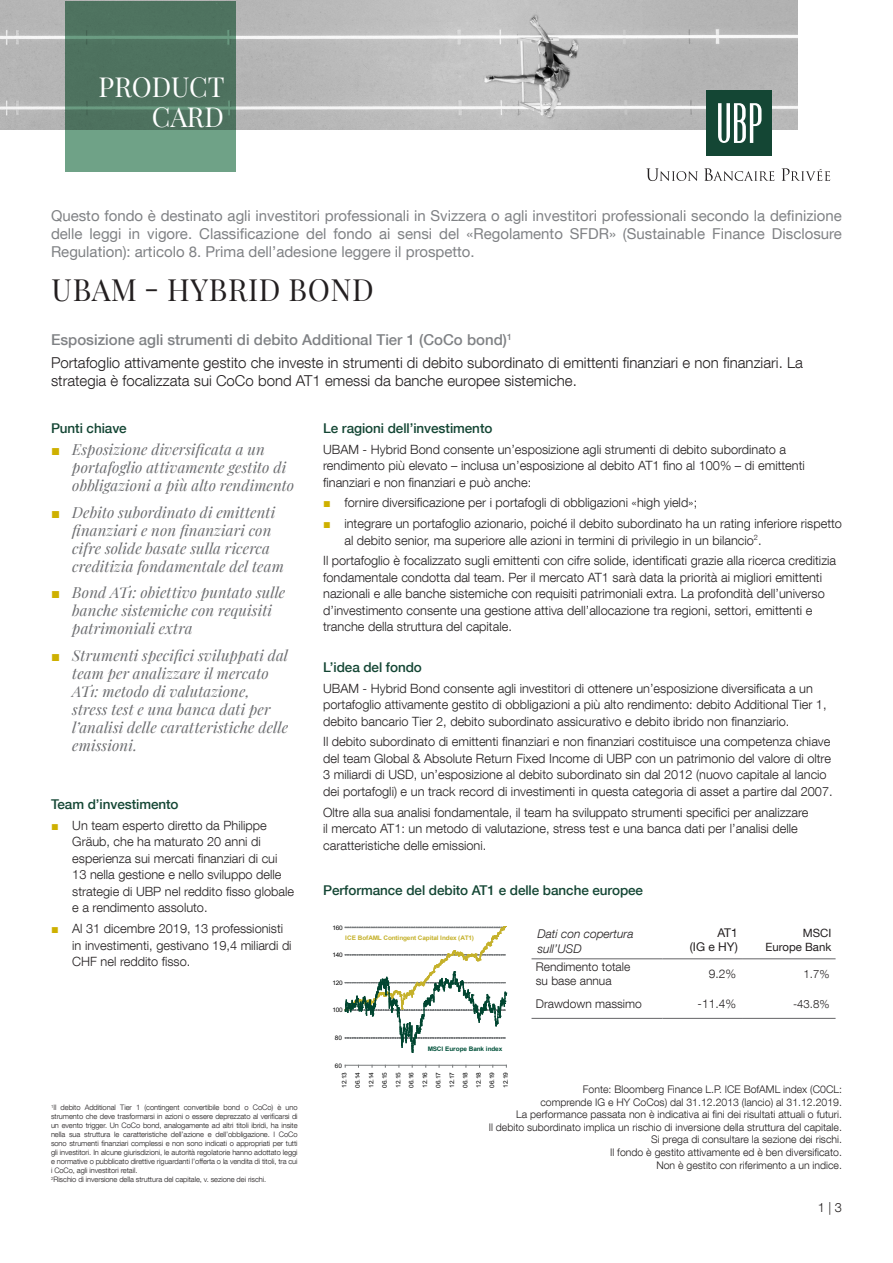
<style>
.page{position:relative;width:893px;height:1263px;background:#fff}
.page>*{position:absolute;margin:0;border:0;box-sizing:border-box;transform-origin:0 0}
.nom_du_fonds{font:30px "Playfair Display";letter-spacing:.02em;color:#231f20}
.t1{font:27px "Playfair Display";color:#fff}
.t2{font:italic 15px/18px "Playfair Display";letter-spacing:.005em;color:#6c6d70}
.For_qualified_invest{font:15px/18px "Helvetica Neue LT Com";color:#808285;text-align:justify}
.Texte_Intro{font:300 15px/18px "Helvetica Neue LT Com";color:#231f20}
.Texte_Intro-2{font:500 15px "Helvetica Neue LT Com";color:#808285}
.Titre_Niv_2{font:500 13.5px "Helvetica Neue LT Com";letter-spacing:-.005em;color:#144634}
.Texte{font:300 12.75px/16.5px "Helvetica Neue LT Com";color:#231f20}
.t3{font:300 12px/14.4px "Helvetica Neue LT Com";color:#231f20}
.t4{font:italic 300 12px/14.4px "Helvetica Neue LT Com";color:#231f20}
.t5{font:12px/14.4px "Helvetica Neue LT Com";color:#231f20;text-align:right}
.t6{font:11.4px/14.4px "Helvetica Neue LT Com";color:#231f20;text-align:right}
.t7{font:300 11.4px "Helvetica Neue LT Com";color:#231f20}
.Sources{font:300 10.5px/12.6px "Helvetica Neue LT Com";color:#231f20;text-align:right}
.Disclaimer_p1{font:300 7.5px/9px "Helvetica Neue LT Com";letter-spacing:-.01em;color:#231f20;text-align:justify}
.t8{font:6.15px/13.4px "Arial";letter-spacing:-.025em;color:#000001;scale:1.04 1}
.t9{font:700 6.15px "Arial";letter-spacing:-.025em;color:#c5b12a;scale:1.04 1}
.t10{font:700 6.15px "Arial";letter-spacing:-.025em;color:#00513a;scale:1.04 1}
.s1{font-family:"Arial";font-weight:400;color:#ceb000}
.s2{font-family:"Arial";font-style:normal;color:#ceb000}
</style>
<div class="page">
<hr style="left:531px;top:958px;width:131px;height:1px;background:#636366">
<hr style="left:662px;top:958px;width:80px;height:1px;background:#636366">
<hr style="left:742px;top:958px;width:94px;height:1px;background:#636366">
<hr style="left:531px;top:1018px;width:131px;height:1px;background:#636366">
<hr style="left:662px;top:1018px;width:80px;height:1px;background:#636366">
<hr style="left:742px;top:1018px;width:94px;height:1px;background:#636366">
<hr style="left:345px;top:1065px;width:161px;height:1px;background:#777a7c">
<svg style="left:345px;top:927px;width:162px;height:125px"></svg>
<img style="left:0;top:0;width:797px;height:130px">
<svg style="left:65px;top:1px;width:170px;height:170px;background:#577f69"></svg>
<svg style="left:646px;top:168px;width:52px;height:13px"></svg>
<svg style="left:704px;top:168px;width:70px;height:13px"></svg>
<svg style="left:781px;top:168px;width:49px;height:13px"></svg>
<div style="left:706px;top:90px;width:66px;height:66px;background:#144634"></div>
<svg style="left:718px;top:103px;width:43px;height:40px"></svg>
<p class="t1" style="left:99px;top:66px;width:128px">PRODUCT</p>
<p class="t1" style="left:152px;top:96px;width:74px">CARD</p>
<p class="For_qualified_invest" style="left:51px;top:206px;width:792px">Questo fondo è destinato agli investitori professionali in Svizzera o agli investitori professionali secondo la definizione delle leggi in vigore. Classificazione del fondo ai sensi del «Regolamento SFDR» (Sustainable Finance Disclosure Regulation): articolo 8. Prima dell’adesione leggere il prospetto.</p>
<p class="nom_du_fonds" style="left:52px;top:267px;width:324px">UBAM - HYBRID BOND</p>
<p class="Texte_Intro-2" style="left:51px;top:331px;width:462px">Esposizione agli strumenti di debito Additional Tier 1 (CoCo bond)<sup>1</sup></p>
<p class="Texte_Intro" style="left:51px;top:353px;width:753px">Portafoglio attivamente gestito che investe in strumenti di debito subordinato di emittenti finanziari e non finanziari. La strategia è focalizzata sui CoCo bond AT1 emessi da banche europee sistemiche.</p>
<p class="Titre_Niv_2" style="left:323px;top:420px;width:171px">Le ragioni dell’investimento</p>
<p class="Texte" style="left:323px;top:440px;width:483px">UBAM - Hybrid Bond consente un’esposizione agli strumenti di debito subordinato a rendimento più elevato – inclusa un’esposizione al debito AT1 fino al 100% – di emittenti finanziari e non finanziari e può anche:</p>
<p class="Texte" style="left:323px;top:494px;width:376px"><span class="s1">■</span> fornire diversificazione per i portafogli di obbligazioni «high yield»;</p>
<p class="Texte" style="left:344px;top:515px;width:499px;text-indent:-21px"><span class="s1">■</span> integrare un portafoglio azionario, poiché il debito subordinato ha un rating inferiore rispetto al debito senior, ma superiore alle azioni in termini di privilegio in un bilancio<sup>2</sup>.</p>
<p class="Texte" style="left:323px;top:552px;width:514px">Il portafoglio è focalizzato sugli emittenti con cifre solide, identificati grazie alla ricerca creditizia fondamentale condotta dal team. Per il mercato AT1 sarà data la priorità ai migliori emittenti nazionali e alle banche sistemiche con requisiti patrimoniali extra. La profondità dell’universo d’investimento consente una gestione attiva dell’allocazione tra regioni, settori, emittenti e tranche della struttura del capitale.</p>
<p class="Titre_Niv_2" style="left:323px;top:659px;width:100px">L’idea del fondo</p>
<p class="Texte" style="left:323px;top:679px;width:505px">UBAM - Hybrid Bond consente agli investitori di ottenere un’esposizione diversificata a un portafoglio attivamente gestito di obbligazioni a più alto rendimento: debito Additional Tier 1, debito bancario Tier 2, debito subordinato assicurativo e debito ibrido non finanziario.</p>
<p class="Texte" style="left:323px;top:733px;width:511px">Il debito subordinato di emittenti finanziari e non finanziari costituisce una competenza chiave del team Global &amp; Absolute Return Fixed Income di UBP con un patrimonio del valore di oltre 3 miliardi di USD, un’esposizione al debito subordinato sin dal 2012 (nuovo capitale al lancio dei portafogli) e un track record di investimenti in questa categoria di asset a partire dal 2007.</p>
<p class="Texte" style="left:323px;top:803px;width:487px">Oltre alla sua analisi fondamentale, il team ha sviluppato strumenti specifici per analizzare il mercato AT1: un metodo di valutazione, stress test e una banca dati per l’analisi delle caratteristiche delle emissioni.</p>
<p class="Titre_Niv_2" style="left:51px;top:420px;width:77px">Punti chiave</p>
<p class="t2" style="left:72px;top:439px;width:223px;text-indent:-21px"><span class="s2">■</span> Esposizione diversificata a un portafoglio attivamente gestito di obbligazioni a più alto rendimento</p>
<p class="t2" style="left:72px;top:502px;width:213px;text-indent:-21px"><span class="s2">■</span> Debito subordinato di emittenti finanziari e non finanziari con cifre solide basate sulla ricerca creditizia fondamentale del team</p>
<p class="t2" style="left:72px;top:582px;width:215px;text-indent:-21px"><span class="s2">■</span> Bond AT1: obiettivo puntato sulle banche sistemiche con requisiti patrimoniali extra</p>
<p class="t2" style="left:72px;top:645px;width:217px;text-indent:-21px"><span class="s2">■</span> Strumenti specifici sviluppati dal team per analizzare il mercato<br>AT1: metodo di valutazione, stress test e una banca dati per l’analisi delle caratteristiche delle emissioni.</p>
<p class="Titre_Niv_2" style="left:51px;top:796px;width:129px">Team d’investimento</p>
<p class="Texte" style="left:72px;top:817px;width:223px;text-indent:-21px"><span class="s1">■</span> Un team esperto diretto da Philippe Gräub, che ha maturato 20 anni di esperienza sui mercati finanziari di cui 13 nella gestione e nello sviluppo delle strategie di UBP nel reddito fisso globale e a rendimento assoluto.</p>
<p class="Texte" style="left:72px;top:920px;width:221px;text-indent:-21px"><span class="s1">■</span> Al 31 dicembre 2019, 13 professionisti in investimenti, gestivano 19,4 miliardi di<br>CHF nel reddito fisso.</p>
<p class="Titre_Niv_2" style="left:323px;top:882px;width:321px">Performance del debito AT1 e delle banche europee</p>
<p class="t8" style="left:332px;top:921px;width:12px">160</p>
<p class="t4" style="left:537px;top:927px;width:98px">Dati con copertura sull’USD</p>
<p class="t5" style="left:690px;top:925px;width:49px">AT1<br>(IG e HY)</p>
<p class="t6" style="left:766px;top:925px;width:67px">MSCI<br>Europe Bank</p>
<p class="t3" style="left:536px;top:959px;width:96px">Rendimento totale su base annua</p>
<p class="t3" style="left:709px;top:966px;width:29px">9.2%</p>
<p class="t7" style="left:804px;top:967px;width:27px">1.7%</p>
<p class="t3" style="left:536px;top:996px;width:108px">Drawdown massimo</p>
<p class="t3" style="left:698px;top:996px;width:40px">-11.4%</p>
<p class="t7" style="left:793px;top:997px;width:38px">-43.8%</p>
<p class="t9" style="left:345px;top:933px;width:125px">ICE BofAML Contingent Capital Index (AT1)</p>
<p class="t8" style="left:332px;top:948px;width:12px">140</p>
<p class="t8" style="left:332px;top:976px;width:12px">120</p>
<p class="t8" style="left:332px;top:1003px;width:12px">100</p>
<p class="Disclaimer_p1" style="left:51px;top:1103px;width:248px"><sup>1</sup>Il debito Additional Tier 1 (contingent convertibile bond o CoCo) è uno strumento che deve trasformarsi in azioni o essere deprezzato al verificarsi di un evento trigger. Un CoCo bond, analogamente ad altri titoli ibridi, ha insite nella sua struttura le caratteristiche dell’azione e dell’obbligazione. I CoCo sono strumenti finanziari complessi e non sono indicati o appropriati per tutti gli investitori. In alcune giurisdizioni, le autorità regolatorie hanno adottato leggi e normative o pubblicato direttive riguardanti l’offerta o la vendita di titoli, tra cui i CoCo, agli investitori retail.</p>
<p class="Disclaimer_p1" style="left:51px;top:1175px;width:217px"><sup>2</sup>Rischio di inversione della struttura del capitale, v. sezione dei rischi.</p>
<p class="t8" style="left:335px;top:1031px;width:8px">80</p>
<p class="t8" style="left:335px;top:1059px;width:8px">60</p>
<p class="t10" style="left:428px;top:1044px;width:73px">MSCI Europe Bank index</p>
<p class="t8" style="left:338px;top:1088px;width:17px;rotate:-90deg">12.13<br>06.14</p>
<p class="t8" style="left:365px;top:1088px;width:17px;rotate:-90deg">12.14<br>06.15</p>
<p class="t8" style="left:391px;top:1088px;width:17px;rotate:-90deg">12.15<br>06.16</p>
<p class="t8" style="left:418px;top:1088px;width:17px;rotate:-90deg">12.16<br>06.17</p>
<p class="t8" style="left:445px;top:1088px;width:17px;rotate:-90deg">12.17<br>06.18</p>
<p class="t8" style="left:472px;top:1088px;width:17px;rotate:-90deg">12.18<br>06.19</p>
<p class="t8" style="left:499px;top:1088px;width:17px;rotate:-90deg">12.19</p>
<p class="Sources" style="left:540px;top:1083px;width:303px">Fonte: Bloomberg Finance L.P. ICE BofAML index (C0CL: comprende IG e HY CoCos) dal 31.12.2013 (lancio) al 31.12.2019.</p>
<p class="Sources" style="left:516px;top:1108px;width:327px">La performance passata non è indicativa ai fini dei risultati attuali o futuri.</p>
<p class="Sources" style="left:489px;top:1120px;width:355px">Il debito subordinato implica un rischio di inversione della struttura del capitale.<br>Si prega di consultare la sezione dei rischi.<br>Il fondo è gestito attivamente ed è ben diversificato.<br>Non è gestito con riferimento a un indice.</p>
<p class="Texte" style="left:818px;top:1198px;width:26px">1 | 3</p>
</div>
